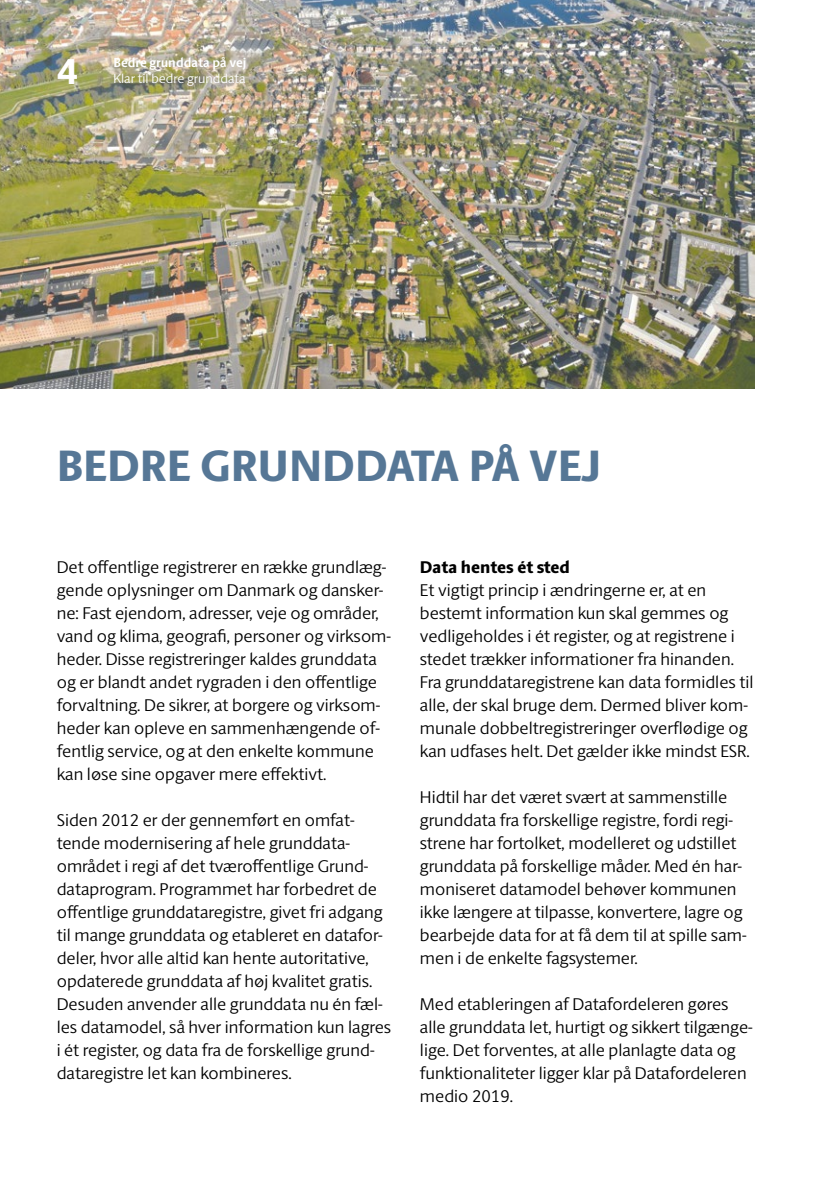
<style>
.page{position:relative;width:840px;height:1191px;background:#fff}
.page>*{position:absolute;margin:0;border:0;box-sizing:border-box;transform-origin:0 0}
.t1{font:800 44px "ID Sans";color:#567796}
.t2{font:800 36px "ID Sans";color:#fff}
.t3{font:300 17px/23px "ID Sans";color:#000}
.t4{font:800 17px "ID Sans";color:#000}
.t5{font:300 13px "ID Sans";color:#fff}
.t6{font:700 13px "ID Sans";color:#fff}
</style>
<div class="page">
<img style="left:0;top:0;width:754px;height:389px">
<h2 class="t2" style="left:57px;top:49px;width:23px">4</h2>
<p class="t6" style="left:113px;top:54px;width:134px">Bedre grunddata på vej</p>
<p class="t5" style="left:113px;top:70px;width:133px">Klar til bedre grunddata</p>
<h1 class="t1" style="left:57px;top:439px;width:546px">BEDRE GRUNDDATA PÅ VEJ</h1>
<p class="t3" style="left:57px;top:555px;width:335px">Det offentlige registrerer en række grundlæg&shy;gende oplysninger om Danmark og dansker&shy;ne: Fast ejendom, adresser, veje og områder, vand og klima, geografi, personer og virksom&shy;heder. Disse registreringer kaldes grunddata og er blandt andet rygraden i den offentlige forvaltning. De sikrer, at borgere og virksom&shy;heder kan opleve en sammenhængende of&shy;fentlig service, og at den enkelte kommune kan løse sine opgaver mere effektivt.</p>
<p class="t3" style="left:57px;top:808px;width:336px">Siden 2012 er der gennemført en omfat&shy;tende modernisering af hele grunddata&shy;området i regi af det tværoffentlige Grund&shy;dataprogram. Programmet har forbedret de offentlige grunddataregistre, givet fri adgang til mange grunddata og etableret en datafor&shy;deler, hvor alle altid kan hente autoritative, opdaterede grunddata af høj kvalitet gratis.<br>Desuden anvender alle grunddata nu én fæl&shy;les datamodel, så hver information kun lagres i ét register, og data fra de forskellige grund&shy;dataregistre let kan kombineres.</p>
<p class="t4" style="left:420px;top:556px;width:151px">Data hentes ét sted</p>
<p class="t3" style="left:420px;top:578px;width:335px">Et vigtigt princip i ændringerne er, at en bestemt information kun skal gemmes og vedligeholdes i ét register, og at registrene i stedet trækker informationer fra hinanden.<br>Fra grunddataregistrene kan data formidles til alle, der skal bruge dem. Dermed bliver kom&shy;munale dobbeltregistreringer overflødige og kan udfases helt. Det gælder ikke mindst ESR.</p>
<p class="t3" style="left:420px;top:785px;width:328px">Hidtil har det været svært at sammenstille grunddata fra forskellige registre, fordi regi&shy;strene har fortolket, modelleret og udstillet grunddata på forskellige måder. Med én har&shy;moniseret datamodel behøver kommunen ikke længere at tilpasse, konvertere, lagre og bearbejde data for at få dem til at spille sam&shy;men i de enkelte fagsystemer.</p>
<p class="t3" style="left:420px;top:992px;width:334px">Med etableringen af Datafordeleren gøres alle grunddata let, hurtigt og sikkert tilgænge&shy;lige. Det forventes, at alle planlagte data og funktionaliteter ligger klar på Datafordeleren medio 2019.</p>
</div>
